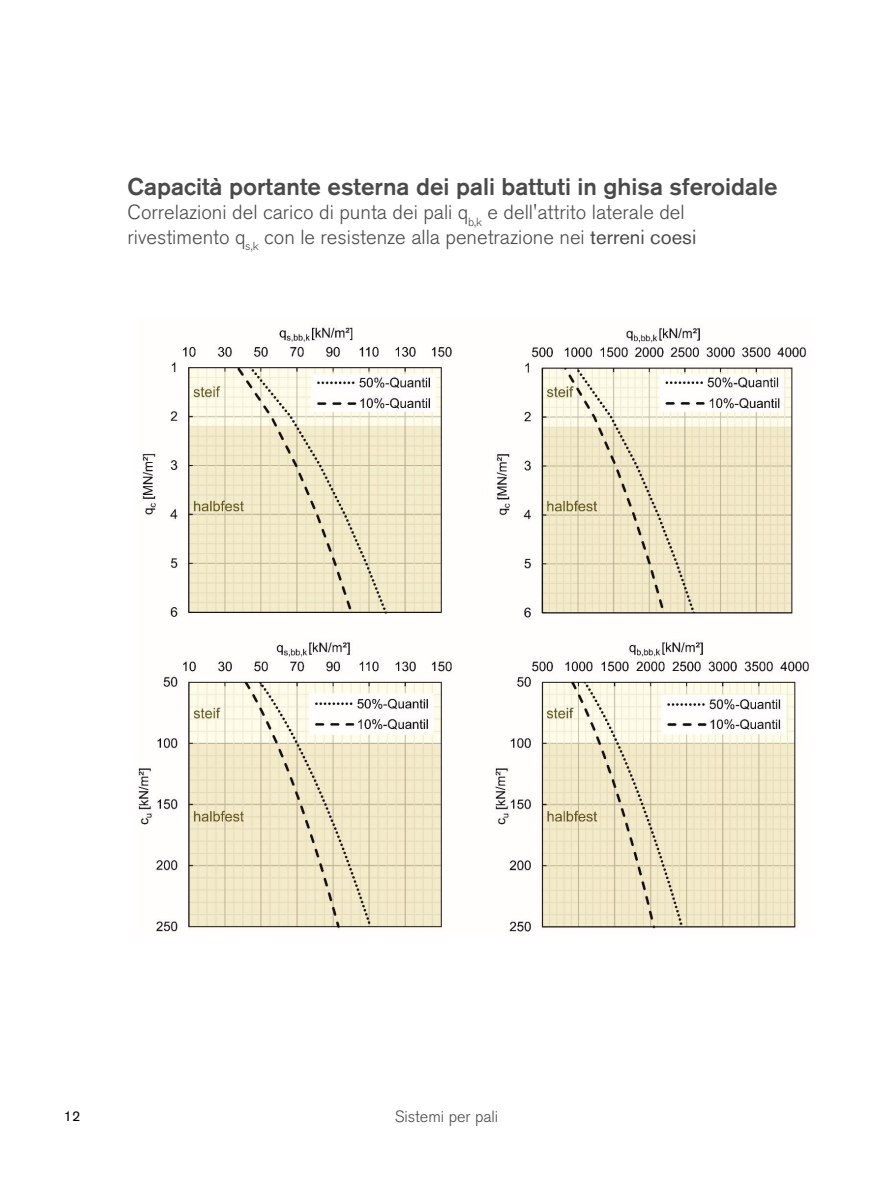
<style>
.page{position:relative;width:893px;height:1191px;background:#fff}
.page>*{position:absolute;margin:0;border:0;box-sizing:border-box;transform-origin:0 0}
.t1{font:500 24px "Akzidenz Grotesk BE";color:#4a4a49}
.t2{font:300 20.25px/24.3px "Akzidenz Grotesk BE";color:#4a4a49}
.t3{font:300 16.2px "Akzidenz Grotesk BE";color:#4a4a49}
.t4{font:14.1px "Akzidenz Grotesk BE";color:#000}
.t5{font:700 13.5px "Arial";color:#000}
.s1{font-weight:400}
</style>
<div class="page">
<img style="left:138px;top:326px;width:671px;height:606px">
<p class="t1" style="left:128px;top:172px;width:652px">Capacità portante esterna dei pali battuti in ghisa sferoidale</p>
<p class="t2" style="left:128px;top:201px;width:570px">Correlazioni del carico di punta dei pali q<sub>b,k</sub> e dell'attrito laterale del rivestimento q<sub>s,k</sub> con le resistenze alla penetrazione nei <span class="s1">terreni coesi</span></p>
<p class="t5" style="left:141px;top:233px;width:299px">Äußere Tragfähigkeit von Duktil-Rammpfählen</p>
<p class="t4" style="left:64px;top:1107px;width:18px">12</p>
<p class="t3" style="left:395px;top:1107px;width:105px">Sistemi per pali</p>
</div>
